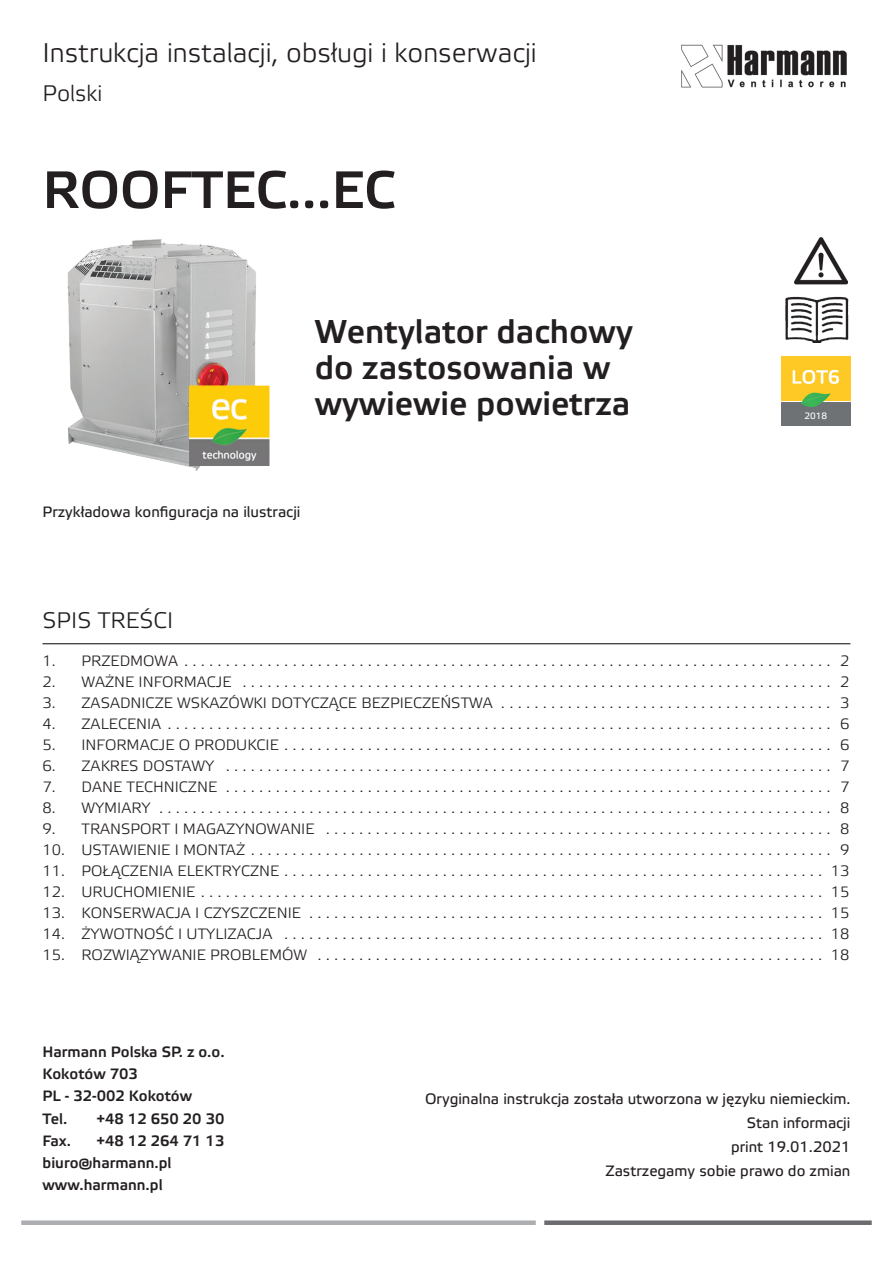
<style>
.page{position:relative;width:893px;height:1263px;background:#fff}
.page>*{position:absolute;margin:0;border:0;box-sizing:border-box;transform-origin:0 0}
.t1{font:500 52.5px "Etelka";color:#231f20}
.t2{font:500 33px/36px "Etelka";color:#231f20}
.t3{font:300 27px "Etelka";color:#231f20}
.t4{font:300 22.5px "Etelka";color:#231f20}
.t5{font:15px "Arial";color:#231f20}
.t6{font:15px/23.7px "Etelka Text";color:#231f20;text-align:right}
.t7{font:500 15px/22.2px "Etelka";color:#231f20}
.t8{font:300 15px "Etelka";color:#231f20}
.t9{font:9.15px "Etelka Text";color:#fff}
.s1{font-family:"Etelka";font-weight:300}
.s2{font-family:"Arial";font-weight:400}
</style>
<div class="page">
<hr style="left:43px;top:643px;width:807px;height:1px;background:#231f20">
<div style="left:21px;top:1220px;width:515px;height:5px;background:#adaeb1"></div>
<div style="left:544px;top:1220px;width:328px;height:5px;background:#6c6c70"></div>
<img style="left:67px;top:239px;width:203px;height:232px">
<img style="left:794px;top:237px;width:54px;height:48px">
<img style="left:785px;top:296px;width:64px;height:47px">
<div style="left:781px;top:356px;width:69px;height:45px;background:#fec925"></div>
<div style="left:781px;top:402px;width:69px;height:23px;background:#6e7275"></div>
<svg style="left:801px;top:393px;width:30px;height:14px"></svg>
<svg style="left:793px;top:370px;width:46px;height:14px"></svg>
<img style="left:681px;top:45px;width:165px;height:42px">
<h3 class="t3" style="left:43px;top:37px;width:496px">Instrukcja instalacji, obsługi i konserwacji</h3>
<h3 class="t4" style="left:43px;top:81px;width:61px">Polski</h3>
<h1 class="t1" style="left:43px;top:160px;width:303px">DVN...EC 30</h1>
<h1 class="t1" style="left:43px;top:160px;width:354px">ROOFTEC...EC</h1>
<h2 class="t2" style="left:315px;top:315px;width:320px">Wentylator dachowy do zastosowania w wywiewie powietrza</h2>
<p class="t6" style="left:43px;top:501px;width:259px">Przykładowa konfiguracja na ilustracji</p>
<h3 class="t4" style="left:43px;top:607px;width:132px">SPIS TREŚCI</h3>
<p class="t9" style="left:804px;top:410px;width:24px">2018</p>
<p class="t5" style="left:43px;top:651px;width:808px"><span class="s1">1. PRZEDMOWA</span> . . . . . . . . . . . . . . . . . . . . . . . . . . . . . . . . . . . . . . . . . . . . . . . . . . . . . . . . . . . . . . . . . . . . . . . . . . . . . . <span class="s1">2</span></p>
<p class="t5" style="left:43px;top:672px;width:808px"><span class="s1">2. WAŻNE INFORMACJE</span> . . . . . . . . . . . . . . . . . . . . . . . . . . . . . . . . . . . . . . . . . . . . . . . . . . . . . . . . . . . . . . . . . . . . . . . <span class="s1">2</span></p>
<p class="t8" style="left:43px;top:694px;width:808px">3. ZASADNICZE WSKAZÓWKI DOTYCZĄCE BEZPIECZEŃSTWA <span class="s2">. . . . . . . . . . . . . . . . . . . . . . . . . . . . . . . . . . . . . . . .</span> 3</p>
<p class="t5" style="left:43px;top:714px;width:808px"><span class="s1">4. ZALECENIA</span> . . . . . . . . . . . . . . . . . . . . . . . . . . . . . . . . . . . . . . . . . . . . . . . . . . . . . . . . . . . . . . . . . . . . . . . . . . . . . . . . <span class="s1">6</span></p>
<p class="t5" style="left:43px;top:735px;width:808px"><span class="s1">5. INFORMACJE O PRODUKCIE</span> . . . . . . . . . . . . . . . . . . . . . . . . . . . . . . . . . . . . . . . . . . . . . . . . . . . . . . . . . . . . . . . . . . <span class="s1">6</span></p>
<p class="t5" style="left:43px;top:756px;width:808px"><span class="s1">6. ZAKRES DOSTAWY</span> . . . . . . . . . . . . . . . . . . . . . . . . . . . . . . . . . . . . . . . . . . . . . . . . . . . . . . . . . . . . . . . . . . . . . . . . . <span class="s1">7</span></p>
<p class="t5" style="left:43px;top:777px;width:808px"><span class="s1">7. DANE TECHNICZNE</span> . . . . . . . . . . . . . . . . . . . . . . . . . . . . . . . . . . . . . . . . . . . . . . . . . . . . . . . . . . . . . . . . . . . . . . . . . <span class="s1">7</span></p>
<p class="t5" style="left:43px;top:798px;width:808px"><span class="s1">8. WYMIARY</span> . . . . . . . . . . . . . . . . . . . . . . . . . . . . . . . . . . . . . . . . . . . . . . . . . . . . . . . . . . . . . . . . . . . . . . . . . . . . . . . . . <span class="s1">8</span></p>
<p class="t5" style="left:43px;top:819px;width:808px"><span class="s1">9. TRANSPORT I MAGAZYNOWANIE</span> . . . . . . . . . . . . . . . . . . . . . . . . . . . . . . . . . . . . . . . . . . . . . . . . . . . . . . . . . . . . . <span class="s1">8</span></p>
<p class="t5" style="left:43px;top:840px;width:808px"><span class="s1">10. USTAWIENIE I MONTAŻ</span> . . . . . . . . . . . . . . . . . . . . . . . . . . . . . . . . . . . . . . . . . . . . . . . . . . . . . . . . . . . . . . . . . . . . . . <span class="s1">9</span></p>
<p class="t5" style="left:43px;top:861px;width:808px"><span class="s1">11. POŁĄCZENIA ELEKTRYCZNE</span> . . . . . . . . . . . . . . . . . . . . . . . . . . . . . . . . . . . . . . . . . . . . . . . . . . . . . . . . . . . . . . . . . <span class="s1">13</span></p>
<p class="t5" style="left:43px;top:882px;width:808px"><span class="s1">12. URUCHOMIENIE</span> . . . . . . . . . . . . . . . . . . . . . . . . . . . . . . . . . . . . . . . . . . . . . . . . . . . . . . . . . . . . . . . . . . . . . . . . . . . <span class="s1">15</span></p>
<p class="t5" style="left:43px;top:903px;width:808px"><span class="s1">13. KONSERWACJA I CZYSZCZENIE</span> . . . . . . . . . . . . . . . . . . . . . . . . . . . . . . . . . . . . . . . . . . . . . . . . . . . . . . . . . . . . . . <span class="s1">15</span></p>
<p class="t5" style="left:43px;top:924px;width:808px"><span class="s1">14. ŻYWOTNOŚĆ I UTYLIZACJA</span> . . . . . . . . . . . . . . . . . . . . . . . . . . . . . . . . . . . . . . . . . . . . . . . . . . . . . . . . . . . . . . . . . <span class="s1">18</span></p>
<p class="t5" style="left:43px;top:945px;width:808px"><span class="s1">15. ROZWIĄZYWANIE PROBLEMÓW</span> . . . . . . . . . . . . . . . . . . . . . . . . . . . . . . . . . . . . . . . . . . . . . . . . . . . . . . . . . . . . . <span class="s1">18</span></p>
<p class="t7" style="left:43px;top:1041px;width:184px">Harmann Polska SP. z o.o.<br>Kokotów 703<br>PL - 32-002 Kokotów<br>Tel.</p>
<p class="t7" style="left:97px;top:1108px;width:129px">+48 12 650 20 30</p>
<p class="t7" style="left:43px;top:1130px;width:183px;text-indent:54px">+48 12 264 71 13 biuro@harmann.pl www.harmann.pl</p>
<p class="t7" style="left:43px;top:1130px;width:30px">Fax.</p>
<p class="t6" style="left:425px;top:1088px;width:427px">Oryginalna instrukcja została utworzona w języku niemieckim.<br>Stan informacji<br>print 19.01.2021<br>Zastrzegamy sobie prawo do zmian</p>
</div>
